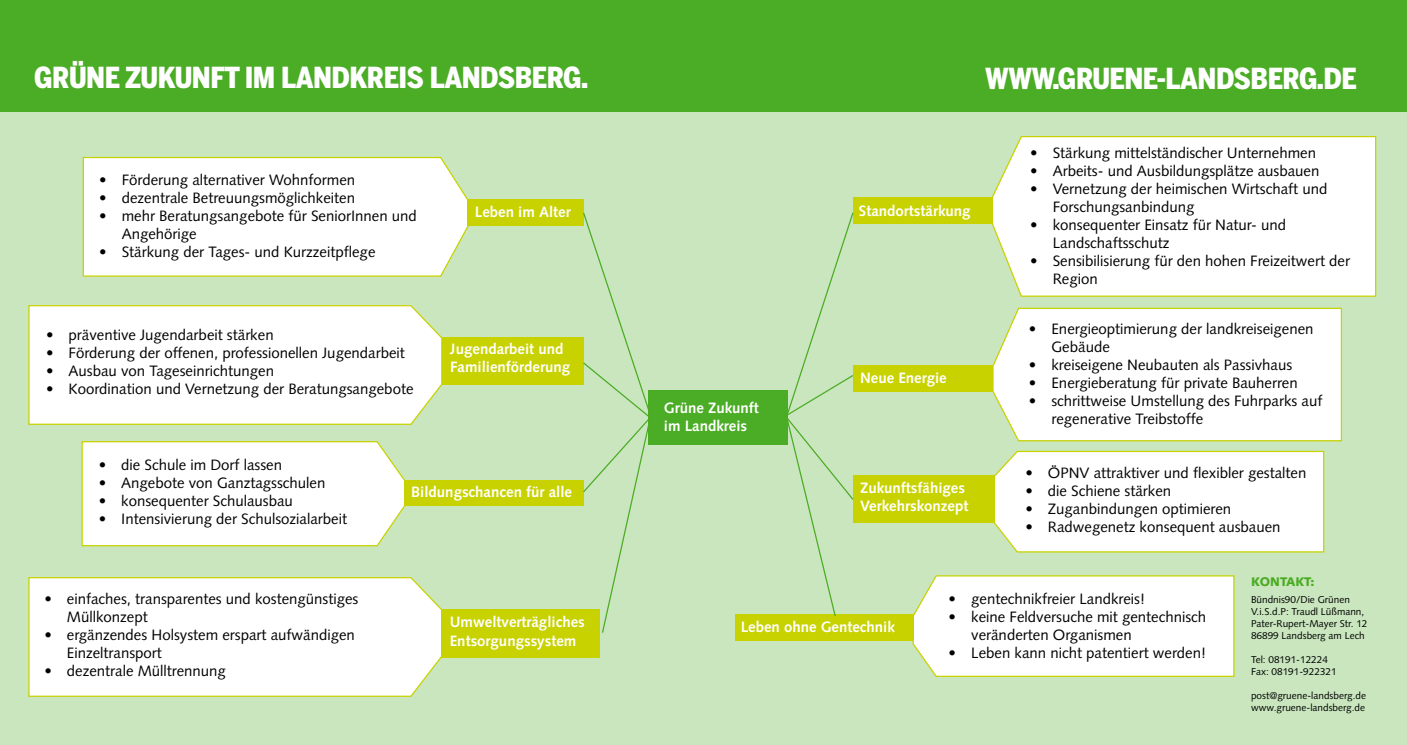
<style>
.page{position:relative;width:1407px;height:745px;background:#fff}
.page>*{position:absolute;margin:0;border:0;box-sizing:border-box;transform-origin:0 0}
.t1{font:900 28.75px "Benton Sans Cond";letter-spacing:-.02em;color:#fff}
.t2{font:15px/18px "Syntax";color:#000}
.t3{font:700 15px/18px "Syntax";color:#fff}
.t4{font:900 12.5px "Syntax";color:#4bac23}
.t5{font:10px/12px "Syntax";color:#000}
</style>
<div class="page">
<div style="left:0;top:95px;width:1407px;height:649px;background:#c9e6be"></div>
<svg style="left:82px;top:156px;width:388px;height:121px;background:#fbfcf6"></svg>
<div style="left:990px;top:136px;width:387px;height:161px;background:#fff"></div>
<div style="left:992px;top:307px;width:350px;height:134px;background:#fff"></div>
<div style="left:994px;top:450px;width:331px;height:102px;background:#fff"></div>
<svg style="left:912px;top:575px;width:323px;height:102px;background:#fbfcf5"></svg>
<div style="left:28px;top:305px;width:415px;height:120px;background:#fff"></div>
<div style="left:28px;top:577px;width:415px;height:120px;background:#fff"></div>
<svg style="left:81px;top:441px;width:325px;height:105px;background:#fbfcf5"></svg>
<div style="left:0;top:0;width:1407px;height:112px;background:#4bac25"></div>
<div style="left:648px;top:390px;width:139px;height:54px;background:#4bac25"></div>
<div style="left:467px;top:199px;width:117px;height:26px;background:#c8d200"></div>
<div style="left:404px;top:480px;width:179px;height:25px;background:#c8d200"></div>
<div style="left:853px;top:197px;width:139px;height:26px;background:#c8d200"></div>
<div style="left:442px;top:337px;width:141px;height:47px;background:#c8d200"></div>
<div style="left:853px;top:475px;width:141px;height:48px;background:#c8d200"></div>
<div style="left:853px;top:365px;width:139px;height:26px;background:#c8d200"></div>
<div style="left:442px;top:608px;width:158px;height:49px;background:#c8d200"></div>
<div style="left:735px;top:614px;width:178px;height:26px;background:#c8d200"></div>
<svg style="left:582px;top:212px;width:70px;height:421px"></svg>
<svg style="left:778px;top:212px;width:77px;height:405px"></svg>
<h1 class="t1" style="left:34px;top:61px;width:36px">GRÜNE</h1>
<h1 class="t1" style="left:125px;top:61px;width:84px">ZUKUNFT</h1>
<h1 class="t1" style="left:245px;top:61px;width:287px">IM LANDKREIS LANDSBERG</h1>
<h1 class="t1" style="left:581px;top:61px;width:9px">.</h1>
<h1 class="t1" style="left:985px;top:62px;width:283px">WWW.GRUENE-LAN DSBERG</h1>
<h1 class="t1" style="left:1317px;top:62px;width:39px">.DE</h1>
<p class="t2" style="left:99px;top:171px;width:258px">• Förderung alternativer Wohnformen</p>
<p class="t2" style="left:99px;top:189px;width:257px">• dezentrale Betreuungsmöglichkeiten</p>
<p class="t2" style="left:122px;top:207px;width:297px;text-indent:-22px">• mehr Beratungsangebote für SeniorInnen und<br>Angehörige</p>
<p class="t2" style="left:99px;top:243px;width:278px">• Stärkung der Tages- und Kurzzeitpflege</p>
<p class="t2" style="left:46px;top:325px;width:229px">• präventive Jugendarbeit stärken</p>
<p class="t2" style="left:46px;top:343px;width:360px">• Förderung der offenen, professionellen Jugendarbeit</p>
<p class="t2" style="left:46px;top:361px;width:229px">• Ausbau von Tageseinrichtungen</p>
<p class="t2" style="left:46px;top:379px;width:369px">• Koordination und Vernetzung der Beratungsangebote</p>
<p class="t3" style="left:475px;top:203px;width:97px">Leben im Alter</p>
<p class="t3" style="left:859px;top:202px;width:113px">Standortstärkung</p>
<p class="t3" style="left:450px;top:340px;width:122px">Jugendarbeit und<br>Familienförderung</p>
<p class="t3" style="left:664px;top:399px;width:97px">Grüne Zukunft im Landkreis</p>
<p class="t3" style="left:860px;top:368px;width:88px">Neue Energie</p>
<p class="t2" style="left:99px;top:455px;width:185px">• die Schule im Dorf lassen</p>
<p class="t2" style="left:99px;top:473px;width:228px">• Angebote von Ganztagsschulen</p>
<p class="t2" style="left:99px;top:491px;width:196px">• konsequenter Schulausbau</p>
<p class="t2" style="left:99px;top:509px;width:250px">• Intensivierung der Schulsozialarbeit</p>
<p class="t3" style="left:411px;top:482px;width:162px">Bildungschancen für alle</p>
<p class="t3" style="left:860px;top:478px;width:110px">Zukunftsfähiges<br>Verkehrskonzept</p>
<p class="t2" style="left:1030px;top:144px;width:287px">• Stärkung mittelständischer Unternehmen</p>
<p class="t2" style="left:1030px;top:162px;width:291px">• Arbeits- und Ausbildungsplätze ausbauen</p>
<p class="t2" style="left:1052px;top:180px;width:276px;text-indent:-22px">• Vernetzung der heimischen Wirtschaft und<br>Forschungsanbindung</p>
<p class="t2" style="left:1052px;top:216px;width:235px;text-indent:-22px">• konsequenter Einsatz für Natur- und<br>Landschaftsschutz</p>
<p class="t2" style="left:1052px;top:252px;width:299px;text-indent:-22px">• Sensibilisierung für den hohen Freizeitwert der<br>Region</p>
<p class="t2" style="left:1051px;top:319px;width:264px;text-indent:-22px">• Energieoptimierung der landkreiseigenen<br>Gebäude</p>
<p class="t2" style="left:1029px;top:355px;width:265px">• kreiseigene Neubauten als Passivhaus</p>
<p class="t2" style="left:1029px;top:373px;width:270px">• Energieberatung für private Bauherren</p>
<p class="t2" style="left:1051px;top:391px;width:272px;text-indent:-22px">• schrittweise Umstellung des Fuhrparks auf regenerative Treibstoffe</p>
<p class="t2" style="left:1025px;top:463px;width:282px">• ÖPNV attraktiver und flexibler gestalten</p>
<p class="t2" style="left:1025px;top:481px;width:147px">• die Schiene stärken</p>
<p class="t2" style="left:1025px;top:499px;width:207px">• Zuganbindungen optimieren</p>
<p class="t2" style="left:1025px;top:517px;width:257px">• Radwegenetz konsequent ausbauen</p>
<p class="t2" style="left:67px;top:589px;width:293px;text-indent:-22px">• einfaches, transparentes und kostengünstiges<br>Müllkonzept</p>
<p class="t2" style="left:67px;top:625px;width:290px;text-indent:-22px">• ergänzendes Holsystem erspart aufwändigen<br>Einzeltransport</p>
<p class="t2" style="left:44px;top:661px;width:183px">• dezentrale Mülltrennung</p>
<p class="t3" style="left:450px;top:613px;width:136px">Umweltverträgliches<br>Entsorgungssystem</p>
<p class="t3" style="left:741px;top:617px;width:156px">Leben ohne Gentechnik</p>
<p class="t2" style="left:948px;top:589px;width:198px">• gentechnikfreier Landkreis!</p>
<p class="t2" style="left:971px;top:607px;width:237px;text-indent:-22px">• keine Feldversuche mit gentechnisch veränderten Organismen</p>
<p class="t2" style="left:948px;top:643px;width:259px">• Leben kann nicht patentiert werden!</p>
<p class="t4" style="left:1251px;top:574px;width:65px">KONTAKT:</p>
<p class="t5" style="left:1251px;top:593px;width:118px">Bündnis90/Die Grünen<br>V.i.S.d.P: Traudl Lüßmann,<br>Pater-Rupert-Mayer Str. 12<br>86899 Landsberg am Lech</p>
<p class="t5" style="left:1251px;top:653px;width:87px">Tel: 08191-12224<br>Fax: 08191-922321</p>
<p class="t5" style="left:1251px;top:689px;width:117px">post@gruene-landsberg.de www.gruene-landsberg.de</p>
</div>
